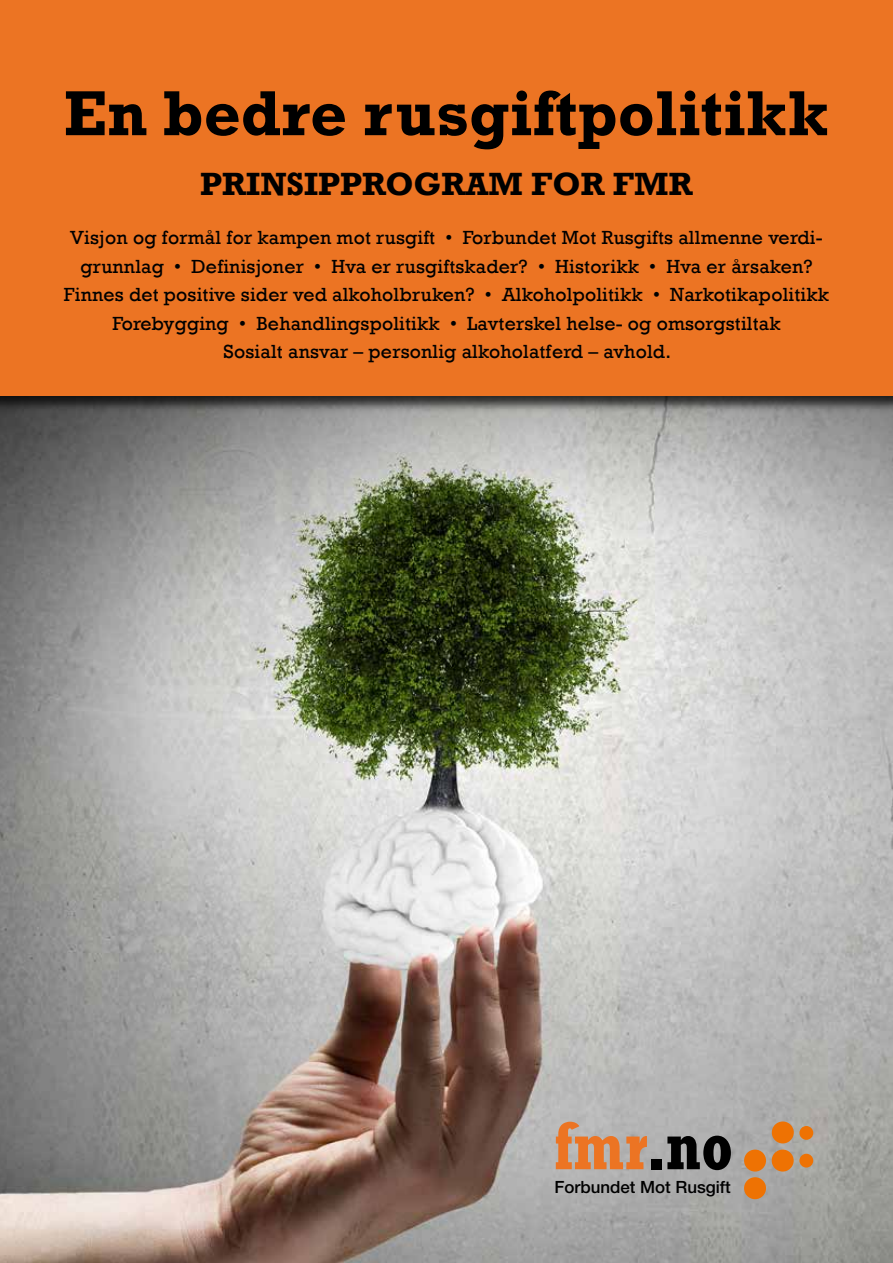
<style>
.page{position:relative;width:893px;height:1263px;background:#fff}
.page>*{position:absolute;margin:0;border:0;box-sizing:border-box;transform-origin:0 0}
.t1{font:700 condensed 66.75px "Rockwell";color:#ec7423}
.t2{font:700 64.65px "Rockwell";color:#000}
.t3{font:700 33px "Rockwell";color:#000}
.t4{font:19.5px/28.5px "Rockwell";letter-spacing:.01em;color:#000;text-align:center}
.t5{font:500 16.95px "Helvetica Neue LT Std";color:#000}
.s1{color:#000}
</style>
<div class="page">
<img style="left:0;top:413px;width:893px;height:850px">
<div style="left:0;top:0;width:893px;height:413px;background:#000;opacity:.75"></div>
<div style="left:0;top:0;width:893px;height:395px;background:#ec7423"></div>
<div style="left:772px;top:1121px;width:22px;height:22px;background:#ee7203;border-radius:50%"></div>
<div style="left:772px;top:1149px;width:22px;height:22px;background:#ee7203;border-radius:50%"></div>
<div style="left:744px;top:1149px;width:22px;height:22px;background:#ee7203;border-radius:50%"></div>
<div style="left:744px;top:1177px;width:22px;height:22px;background:#ee7203;border-radius:50%"></div>
<div style="left:799px;top:1154px;width:14px;height:13px;background:#ee7203;border-radius:50%"></div>
<div style="left:799px;top:1126px;width:14px;height:14px;background:#ee7203;border-radius:50%"></div>
<h2 class="t2" style="left:64px;top:74px;width:767px">En bedre rusgiftpolitikk</h2>
<h3 class="t3" style="left:200px;top:164px;width:494px">PRINSIPPROGRAM FOR FMR</h3>
<p class="t4" style="left:64px;top:224px;width:767px">Visjon og formål for kampen mot rusgift • Forbundet Mot Rusgifts allmenne verdi&shy;grunnlag • Definisjoner • Hva er rusgiftskader? • Historikk • Hva er årsaken?<br>Finnes det positive sider ved alkoholbruken? • Alkoholpolitikk • Narkotikapolitikk Forebygging • Behandlingspolitikk • Lavterskel helse- og omsorgstiltak<br>Sosialt ansvar – personlig alkoholatferd – avhold.</p>
<h1 class="t1" style="left:553px;top:1106px;width:181px">fmr<span class="s1">.no</span></h1>
<p class="t5" style="left:554px;top:1177px;width:178px">Forbundet Mot Rusgift</p>
</div>
